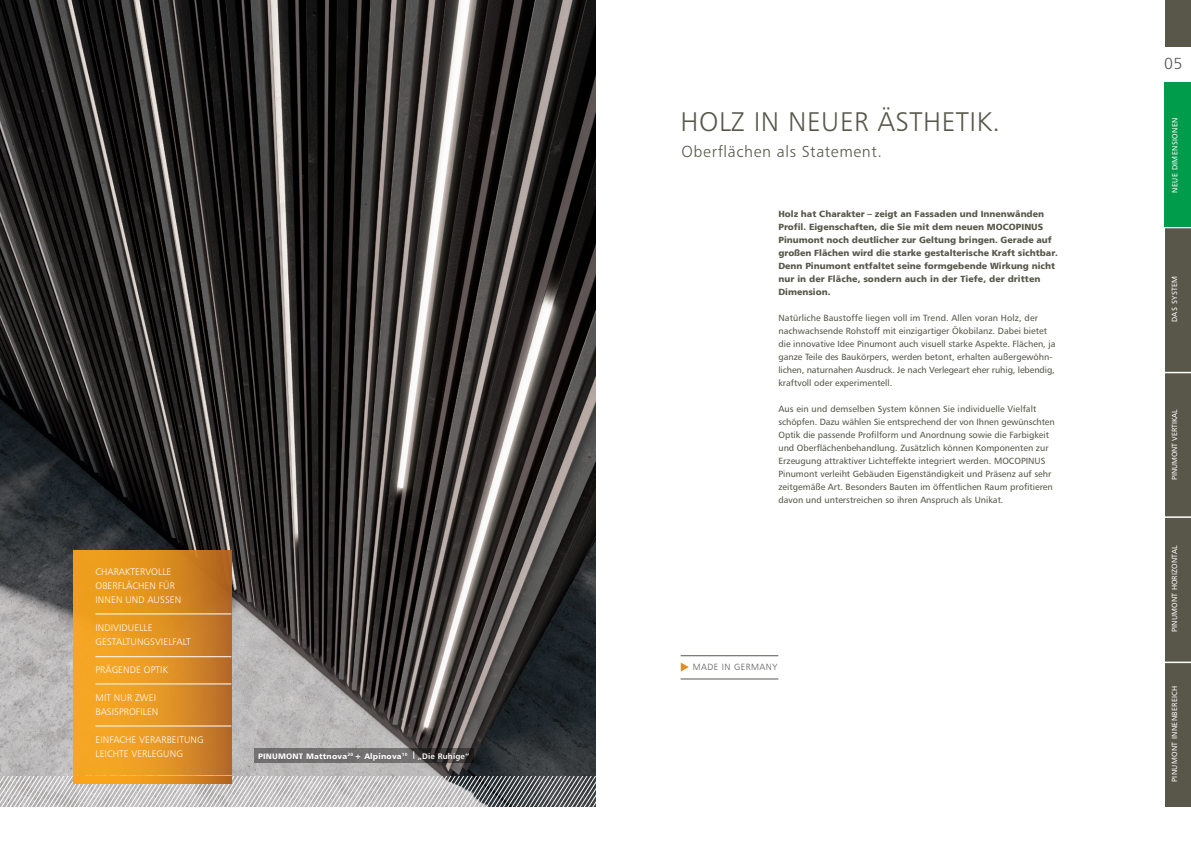
<style>
.page{position:relative;width:1191px;height:842px;background:#fff}
.page>*{position:absolute;margin:0;border:0;box-sizing:border-box;transform-origin:0 0}
.t1{font:27px "Humanist 777 BT Light B";letter-spacing:.02em;color:#58574a}
.t2{font:16px "Humanist 777 BT Light B";letter-spacing:.04em;color:#58574a}
.t3{font:16px "Humanist 777 BT Light B";color:#57585a}
.t4{font:9.5px/14px "Humanist 777 BT Light B";letter-spacing:.01em;color:#fff}
.t5{font:9px/13px "Humanist 777 BT Roman B";color:#58574a}
.t6{font:9px/13px "Humanist 777 BT Black B";color:#58574a}
.t7{font:9px "Humanist 777 BT Light B";letter-spacing:.05em;color:#57585a}
.t8{font:8px "Humanist 777 BT Black B";letter-spacing:.02em;color:#fff}
.t9{font:8px "Humanist 777 BT Bold B";letter-spacing:.02em;color:#fff}
.t10{font:7.5px "Humanist 777 BT Roman B";letter-spacing:.04em;color:#fff}
.t11{font:7.5px "Humanist 777 BT Roman B";letter-spacing:.02em;color:#fff}
.t12{font:7.4px "Humanist 777 BT Roman B";color:#fff}
</style>
<div class="page">
<div style="left:1164px;top:82px;width:27px;height:724px;background:#58574a"></div>
<div style="left:1164px;top:0;width:27px;height:47px;background:#58574a"></div>
<svg style="left:1164px;top:227px;width:27px;height:1px"></svg>
<svg style="left:1164px;top:372px;width:27px;height:1px"></svg>
<hr style="left:1164px;top:516px;width:27px;height:2px;background:#fff">
<svg style="left:1164px;top:662px;width:27px;height:1px"></svg>
<div style="left:1164px;top:82px;width:27px;height:145px;background:#009c4b"></div>
<img style="left:0;top:0;width:595px;height:777px">
<svg style="left:0;top:777px;width:596px;height:29px"></svg>
<svg style="left:74px;top:777px;width:157px;height:7px"></svg>
<svg style="left:74px;top:551px;width:157px;height:224px"></svg>
<hr style="left:95px;top:656px;width:136px;height:1px;background:#fff">
<hr style="left:95px;top:613px;width:136px;height:1px;background:#fff">
<hr style="left:95px;top:725px;width:136px;height:1px;background:#fff">
<hr style="left:95px;top:683px;width:136px;height:1px;background:#fff">
<svg style="left:681px;top:662px;width:8px;height:9px"></svg>
<hr style="left:680px;top:655px;width:98px;height:1px;background:#58574a">
<hr style="left:680px;top:679px;width:98px;height:1px;background:#58574a">
<svg style="left:254px;top:748px;width:220px;height:15px"></svg>
<div style="left:258px;top:752px;width:211px;height:9px;background:#231f20;opacity:.47"></div>
<p class="t4" style="left:95px;top:565px;width:87px">CHARAKTERVOLLE<br>OBERFLÄCHEN FÜR<br>INNEN UND AUSSEN</p>
<p class="t4" style="left:95px;top:621px;width:97px">INDIVIDUELLE<br>GESTALTUNGSVIELFALT</p>
<p class="t4" style="left:95px;top:663px;width:74px">PRÄGENDE OPTIK</p>
<p class="t4" style="left:95px;top:691px;width:64px">MIT NUR ZWEI<br>BASISPROFILEN</p>
<p class="t4" style="left:95px;top:733px;width:110px">EINFACHE VERARBEITUNG<br>LEICHTE VERLEGUNG</p>
<p class="t8" style="left:258px;top:750px;width:151px">PINUMONT Mattnova<sup>20</sup> + Alpinova<sup>10</sup></p>
<p class="t9" style="left:418px;top:751px;width:53px">„Die Ruhige“</p>
<h1 class="t1" style="left:680px;top:105px;width:321px">HOLZ IN NEUER ÄSTHETIK.</h1>
<h2 class="t2" style="left:681px;top:142px;width:202px">Oberflächen als Statement.</h2>
<p class="t6" style="left:778px;top:207px;width:281px">Holz hat Charakter – zeigt an Fassaden und Innenwänden Profil. Eigenschaften, die Sie mit dem neuen MOCOPINUS Pinumont noch deutlicher zur Geltung bringen. Gerade auf großen Flächen wird die starke gestalterische Kraft sichtbar.<br>Denn Pinumont entfaltet seine formgebende Wirkung nicht nur in der Fläche, sondern auch in der Tiefe, der dritten Dimension.</p>
<p class="t5" style="left:778px;top:311px;width:278px">Natürliche Baustoffe liegen voll im Trend. Allen voran Holz, der nachwachsende Rohstoff mit einzigartiger Ökobilanz. Dabei bietet die innovative Idee Pinumont auch visuell starke Aspekte. Flächen, ja ganze Teile des Baukörpers, werden betont, erhalten außergewöhn&shy;lichen, naturnahen Ausdruck. Je nach Verlegeart eher ruhig, lebendig, kraftvoll oder experimentell.</p>
<p class="t5" style="left:778px;top:402px;width:278px">Aus ein und demselben System können Sie individuelle Vielfalt schöpfen. Dazu wählen Sie entsprechend der von Ihnen gewünschten Optik die passende Profilform und Anordnung sowie die Farbigkeit und Oberflächenbehandlung. Zusätzlich können Komponenten zur Erzeugung attraktiver Lichteffekte integriert werden. MOCOPINUS Pinumont verleiht Gebäuden Eigenständigkeit und Präsenz auf sehr zeitgemäße Art. Besonders Bauten im öffentlichen Raum profitieren davon und unterstreichen so ihren Anspruch als Unikat.</p>
<p class="t7" style="left:693px;top:662px;width:86px">MADE IN GERMANY</p>
<h2 class="t3" style="left:1164px;top:54px;width:20px">05</h2>
<p class="t10" style="left:1170px;top:193px;width:77px;rotate:-90deg">NEUE DIMENSIONEN</p>
<p class="t10" style="left:1169px;top:322px;width:48px;rotate:-90deg">DAS SYSTEM</p>
<p class="t12" style="left:1169px;top:480px;width:72px;rotate:-90deg">PINUMONT VERTIKAL</p>
<p class="t11" style="left:1169px;top:632px;width:88px;rotate:-90deg">PINUMONT HORIZONTAL</p>
<p class="t10" style="left:1169px;top:782px;width:98px;rotate:-90deg">PINUMONT INNENBEREICH</p>
</div>
